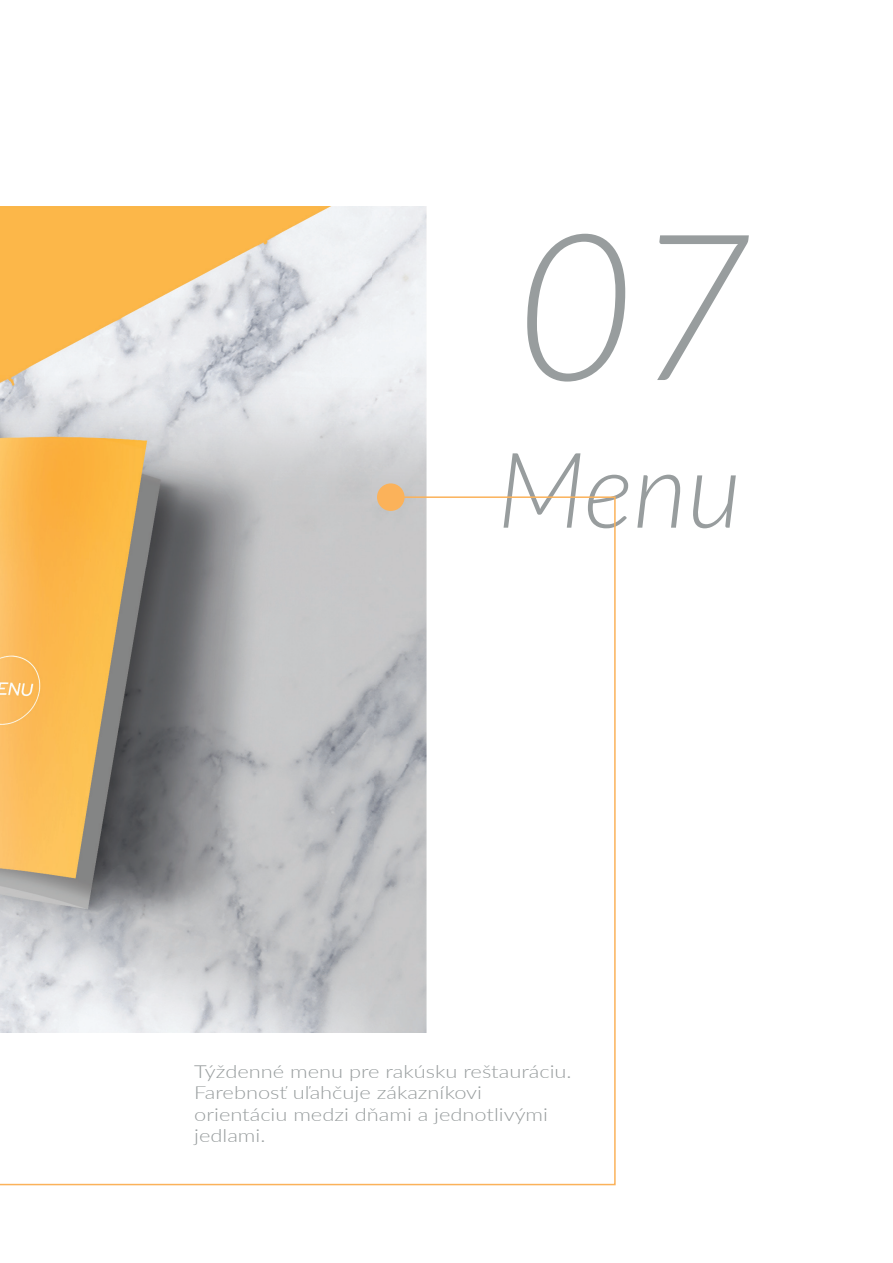
<style>
.page{position:relative;width:893px;height:1263px;background:#fff}
.page>*{position:absolute;margin:0;border:0;box-sizing:border-box;transform-origin:0 0}
.t1{font:italic 300 204.45px "Lato";color:#989d9e}
.t2{font:italic 300 105px "Lato";color:#989d9e}
.t3{font:300 18px/21.6px "Lato";color:#989d9e;scale:1.21 1}
</style>
<div class="page">
<img style="left:0;top:206px;width:426px;height:290px">
<svg style="left:0;top:496px;width:616px;height:690px"></svg>
<div style="left:377px;top:483px;width:28px;height:28px;background:#fbb25a;border-radius:50%"></div>
<h1 class="t1" style="left:516px;top:164px;width:239px">07</h1>
<h2 class="t2" style="left:497px;top:417px;width:246px">Menu</h2>
<p class="t3" style="left:194px;top:1059px;width:313px">Týždenné menu pre rakúsku reštauráciu.<br>Farebnosť uľahčuje zákazníkovi orientáciu medzi dňami a jednotlivými jedlami.</p>
</div>
